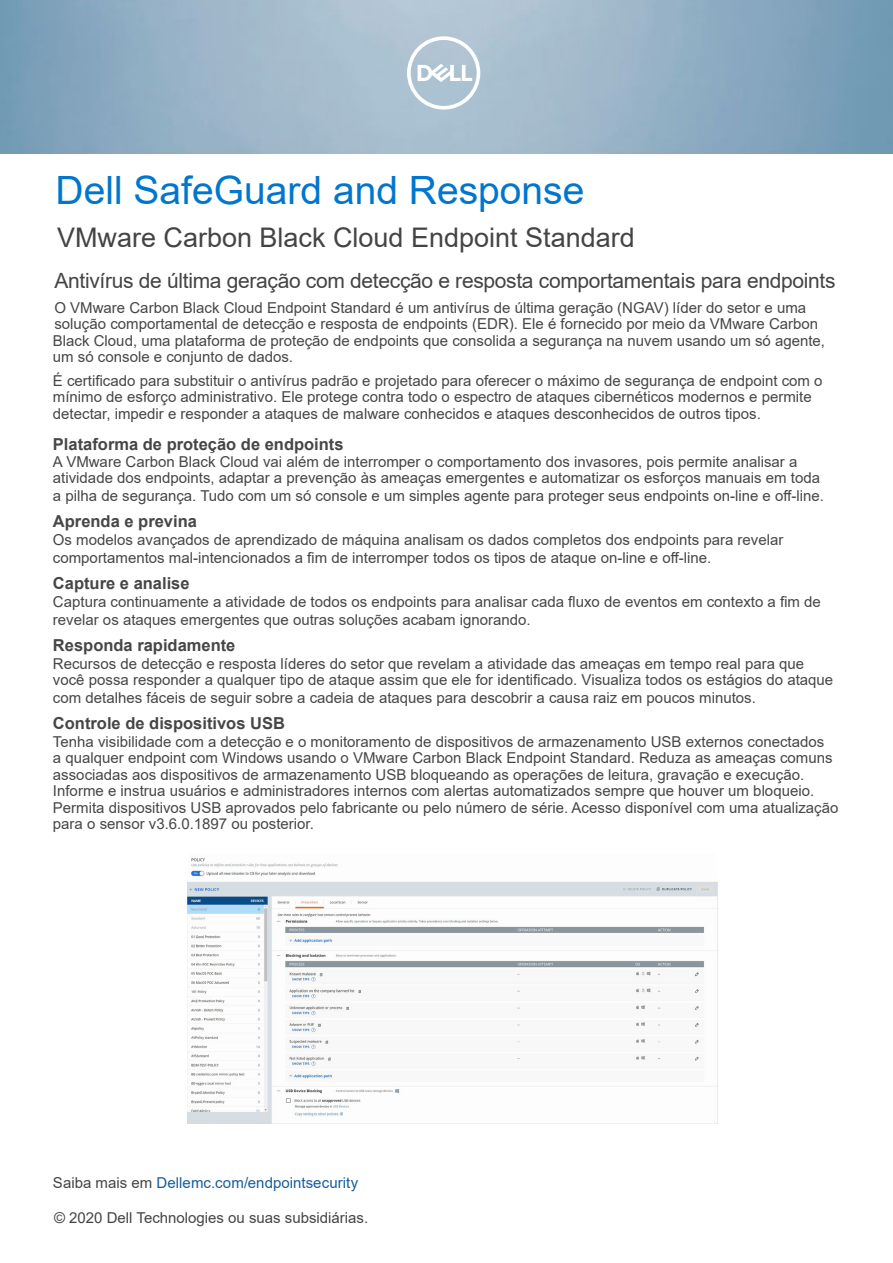
<style>
.page{position:relative;width:893px;height:1263px;background:#fff}
.page>*{position:absolute;margin:0;border:0;box-sizing:border-box;transform-origin:0 0}
.Body_Headline{font:39px "Arial";color:#0076ce}
.Document_Headline{font:27px "Arial";color:#444}
.Body_Text{font:21px "Arial";letter-spacing:-.015em;color:#444}
.Body_Text-2{font:700 16.5px "Arial";color:#464646}
.Body_Text-3{font:15px/16.5px "Arial";color:#464646}
.t1{font:15px "Arial";color:#444}
.t2{font:15px "Arial";letter-spacing:.005em;color:#175d9e}
.s1{color:#464646}
</style>
<div class="page">
<img style="left:188px;top:858px;width:529px;height:265px">
<svg style="left:407px;top:25px;width:76px;height:85px"></svg>
<p class="Body_Headline" style="left:56px;top:163px;width:530px">Dell SafeGuard and Response</p>
<p class="Document_Headline" style="left:57px;top:219px;width:579px">VMware Carbon Black Cloud Endpoint Standard</p>
<p class="Body_Text" style="left:54px;top:266px;width:783px">Antivírus de última geração com detecção e resposta comportamentais para endpoints</p>
<p class="Body_Text-3" style="left:53px;top:299px;width:774px">O VMware Carbon Black Cloud Endpoint Standard é um antivírus de última geração (NGAV) líder do setor e uma solução comportamental de detecção e resposta de endpoints (EDR). Ele é fornecido por meio da VMware Carbon Black Cloud, uma plataforma de proteção de endpoints que consolida a segurança na nuvem usando um só agente, um só console e conjunto de dados.</p>
<p class="Body_Text-3" style="left:53px;top:372px;width:771px">É certificado para substituir o antivírus padrão e projetado para oferecer o máximo de segurança de endpoint com o mínimo de esforço administrativo. Ele protege contra todo o espectro de ataques cibernéticos modernos e permite detectar, impedir e responder a ataques de malware conhecidos e ataques desconhecidos de outros tipos.</p>
<p class="Body_Text-2" style="left:53px;top:433px;width:292px">Plataforma de proteção de endpoints</p>
<p class="Body_Text-3" style="left:53px;top:453px;width:769px">A VMware Carbon Black Cloud vai além de interromper o comportamento dos invasores, pois permite analisar a atividade dos endpoints, adaptar a prevenção às ameaças emergentes e automatizar os esforços manuais em toda</p>
<p class="Body_Text-3" style="left:53px;top:487px;width:772px">a pilha de segurança. Tudo com um só console e um simples agente para proteger seus endpoints on-line e off-line.</p>
<p class="Body_Text-2" style="left:53px;top:509px;width:145px">Aprenda e previna</p>
<p class="Body_Text-3" style="left:53px;top:530px;width:732px;line-height:18px">Os modelos avançados de aprendizado de máquina analisam os dados completos dos endpoints para revelar comportamentos mal-intencionados a fim de interromper todos os tipos de ataque on-line e off-line.</p>
<p class="Body_Text-2" style="left:53px;top:571px;width:138px">Capture e analise</p>
<p class="Body_Text-3" style="left:53px;top:592px;width:769px;line-height:18px">Captura continuamente a atividade de todos os endpoints para analisar cada fluxo de eventos em contexto a fim de revelar os ataques emergentes que outras soluções acabam ignorando.</p>
<p class="Body_Text-2" style="left:53px;top:633px;width:184px">Responda rapidamente</p>
<p class="Body_Text-3" style="left:53px;top:655px;width:782px">Recursos de detecção e resposta líderes do setor que revelam a atividade das ameaças em tempo real para que você possa responder a qualquer tipo de ataque assim que ele for identificado. Visualiza todos os estágios do ataque</p>
<p class="Body_Text-3" style="left:53px;top:689px;width:704px">com detalhes fáceis de seguir sobre a cadeia de ataques para descobrir a causa raiz em poucos minutos.</p>
<p class="Body_Text-2" style="left:53px;top:711px;width:233px">Controle de dispositivos USB</p>
<p class="Body_Text-3" style="left:53px;top:733px;width:787px">Tenha visibilidade com a detecção e o monitoramento de dispositivos de armazenamento USB externos conectados<br>a qualquer endpoint com Windows usando o VMware Carbon Black Endpoint Standard. Reduza as ameaças comuns associadas aos dispositivos de armazenamento USB bloqueando as operações de leitura, gravação e execução.<br>Informe e instrua usuários e administradores internos com alertas automatizados sempre que houver um bloqueio.<br>Permita dispositivos USB aprovados pelo fabricante ou pelo número de série. Acesso disponível com uma atualização para o sensor v3.6.0.1897 ou posterior.</p>
<p class="t2" style="left:53px;top:1172px;width:307px"><span class="s1">Saiba mais em</span> Dellemc.com/endpointsecurity</p>
<p class="t1" style="left:54px;top:1207px;width:316px">© 2020 Dell Technologies ou suas subsidiárias.</p>
</div>
